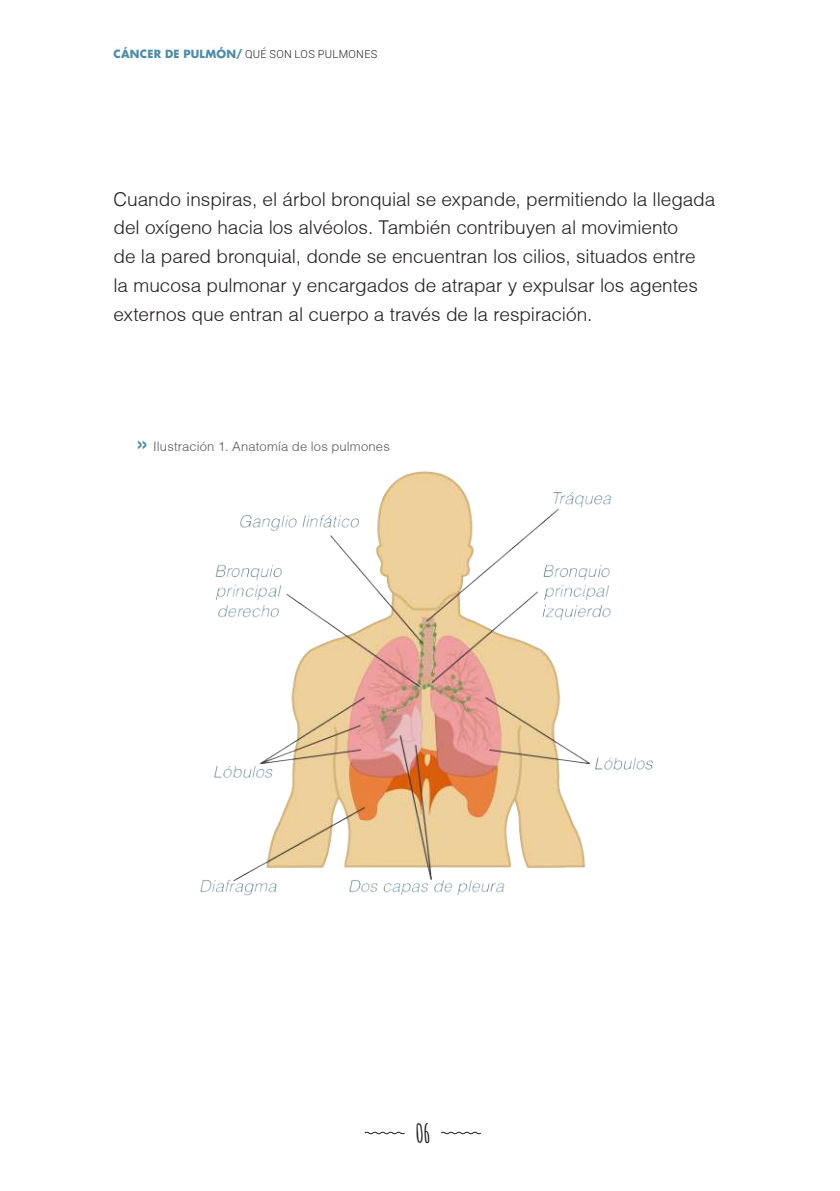
<style>
.page{position:relative;width:840px;height:1191px;background:#fff}
.page>*{position:absolute;margin:0;border:0;box-sizing:border-box;transform-origin:0 0}
.t1{font:700 26px "Amatic SC";color:#231f20}
.t2{font:300 19px/28.8px "Helvetica";color:#231f20}
.t3{font:300 13px "Helvetica";letter-spacing:.01em;color:#57585a}
.t4{font:300 11px "Roboto";letter-spacing:.025em;color:#231f20}
.s1{font-family:"Futura";font-weight:700;color:#4d8bac}
.s2{font-weight:700;font-size:22px;color:#4d8bac}
</style>
<div class="page">
<svg style="left:364px;top:1131px;width:41px;height:3px"></svg>
<svg style="left:440px;top:1131px;width:41px;height:3px"></svg>
<img style="left:200px;top:471px;width:453px;height:425px">
<p class="t4" style="left:113px;top:46px;width:265px"><span class="s1">CÁNCER DE PULMÓN/</span> QUÉ SON LOS PULMONES</p>
<p class="t2" style="left:113px;top:184px;width:603px">Cuando inspiras, el árbol bronquial se expande, permitiendo la llegada del oxígeno hacia los alvéolos. También contribuyen al movimiento<br>de la pared bronquial, donde se encuentran los cilios, situados entre<br>la mucosa pulmonar y encargados de atrapar y expulsar los agentes externos que entran al cuerpo a través de la respiración.</p>
<p class="t3" style="left:136px;top:438px;width:255px"><span class="s2">»</span> Ilustración 1. Anatomía de los pulmones</p>
<h1 class="t1" style="left:415px;top:1114px;width:16px">06</h1>
</div>
